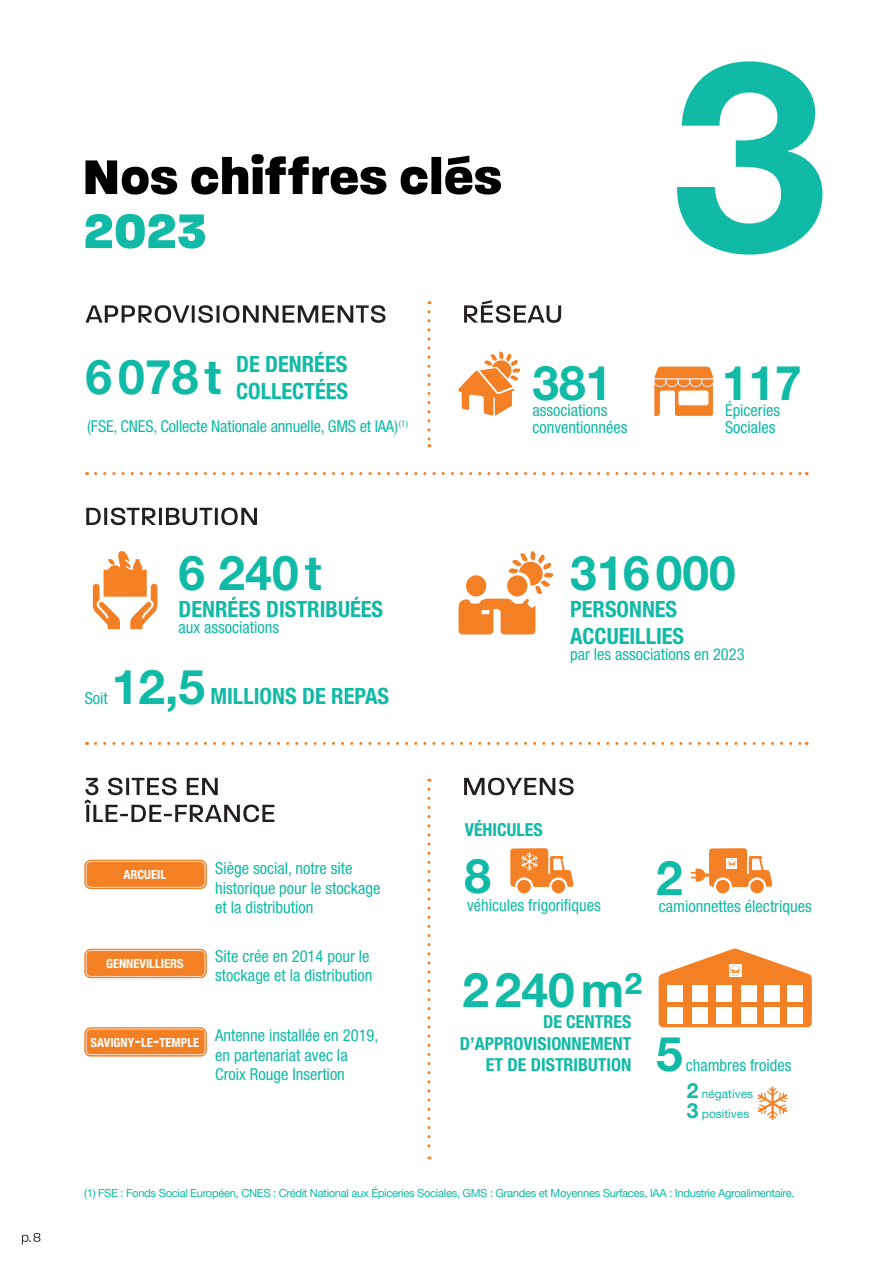
<style>
.page{position:relative;width:893px;height:1263px;background:#fff}
.page>*{position:absolute;margin:0;border:0;box-sizing:border-box;transform-origin:0 0}
.t1{font:700 265.35px "Helvetica Neue LT Pro";color:#11baa6;scale:1.05 1}
.t2{font:700 48px "Helvetica Neue LT Pro";color:#11baa6}
.t3{font:700 47.85px "Helvetica Neue LT Pro";color:#11baa6}
.t4{font:700 condensed 22.5px/26.8px "Helvetica Neue LT Pro";color:#11baa6}
.t5{font:700 condensed 18px/21.6px "Helvetica Neue LT Pro";color:#11baa6;text-align:right}
.t6{font:condensed 16.5px/19.5px "Helvetica Neue LT Pro";color:#11baa6}
.t7{font:700 condensed 12.6px "Helvetica Neue LT Pro";color:#fff}
.t8{font:12px/19.5px "Helvetica Neue LT Pro";color:#11baa6}
.t9{font:11.25px "Helvetica Neue LT Pro";letter-spacing:-.03em;color:#11baa6}
.s1{font-stretch:normal;font-size:48px}
.s2{font-size:18px}
.s3{font-weight:700;font-size:21px}
</style>
<div class="page">
<svg style="left:85px;top:154px;width:416px;height:41px"></svg>
<svg style="left:85px;top:214px;width:120px;height:35px"></svg>
<svg style="left:96px;top:472px;width:711px;height:3px"></svg>
<svg style="left:96px;top:742px;width:711px;height:3px"></svg>
<svg style="left:85px;top:778px;width:189px;height:44px"></svg>
<svg style="left:85px;top:305px;width:300px;height:18px"></svg>
<svg style="left:464px;top:300px;width:97px;height:23px"></svg>
<svg style="left:458px;top:351px;width:63px;height:65px"></svg>
<svg style="left:653px;top:367px;width:61px;height:49px"></svg>
<svg style="left:427px;top:312px;width:3px;height:135px"></svg>
<svg style="left:86px;top:508px;width:171px;height:17px"></svg>
<svg style="left:93px;top:551px;width:64px;height:78px"></svg>
<svg style="left:458px;top:551px;width:96px;height:83px"></svg>
<div style="left:466px;top:575px;width:20px;height:21px;background:#f48026;border-radius:50%"></div>
<div style="left:507px;top:575px;width:20px;height:21px;background:#f48026;border-radius:50%"></div>
<svg style="left:464px;top:778px;width:110px;height:17px"></svg>
<div style="left:552px;top:880px;width:13px;height:13px;background:#f48026;border-radius:50%"></div>
<div style="left:517px;top:880px;width:14px;height:13px;background:#f48026;border-radius:50%"></div>
<svg style="left:510px;top:848px;width:63px;height:39px"></svg>
<div style="left:716px;top:880px;width:14px;height:13px;background:#f48026;border-radius:50%"></div>
<div style="left:750px;top:880px;width:14px;height:13px;background:#f48026;border-radius:50%"></div>
<svg style="left:691px;top:848px;width:81px;height:39px"></svg>
<svg style="left:427px;top:789px;width:3px;height:370px"></svg>
<svg style="left:659px;top:949px;width:153px;height:78px"></svg>
<div style="left:741px;top:1007px;width:16px;height:16px;background:#fff"></div>
<div style="left:741px;top:985px;width:16px;height:17px;background:#fff"></div>
<div style="left:717px;top:1007px;width:15px;height:16px;background:#fff"></div>
<div style="left:717px;top:985px;width:15px;height:17px;background:#fff"></div>
<div style="left:692px;top:1007px;width:15px;height:16px;background:#fff"></div>
<div style="left:692px;top:985px;width:15px;height:17px;background:#fff"></div>
<div style="left:668px;top:1007px;width:15px;height:16px;background:#fff"></div>
<div style="left:668px;top:985px;width:15px;height:17px;background:#fff"></div>
<div style="left:765px;top:1007px;width:15px;height:16px;background:#fff"></div>
<div style="left:765px;top:985px;width:15px;height:17px;background:#fff"></div>
<div style="left:787px;top:1007px;width:16px;height:16px;background:#fff"></div>
<div style="left:787px;top:985px;width:16px;height:17px;background:#fff"></div>
<div style="left:87px;top:951px;width:118px;height:25px;background:#f48026;border-radius:4px"></div>
<div style="left:84px;top:949px;width:123px;height:29px;border:1px solid #f48026;border-radius:6px"></div>
<div style="left:87px;top:952px;width:117px;height:23px;border:1px solid #f48026;border-radius:3px"></div>
<div style="left:87px;top:862px;width:118px;height:25px;background:#f48026;border-radius:4px"></div>
<div style="left:84px;top:860px;width:123px;height:29px;border:1px solid #f48026;border-radius:6px"></div>
<div style="left:87px;top:863px;width:117px;height:23px;border:1px solid #f48026;border-radius:3px"></div>
<div style="left:87px;top:1029px;width:118px;height:25px;background:#f48026;border-radius:4px"></div>
<div style="left:84px;top:1027px;width:123px;height:29px;border:1px solid #f48026;border-radius:6px"></div>
<div style="left:87px;top:1030px;width:117px;height:23px;border:1px solid #f48026;border-radius:3px"></div>
<svg style="left:758px;top:1086px;width:29px;height:34px"></svg>
<svg style="left:22px;top:1233px;width:18px;height:11px"></svg>
<h2 class="t2" style="left:86px;top:346px;width:137px">6078t</h2>
<h3 class="t4" style="left:236px;top:351px;width:114px">DE DENRÉES<br>COLLECTÉES</h3>
<p class="t6" style="left:87px;top:417px;width:322px">(FSE, CNES, Collecte Nationale annuelle, GMS et IAA)<sup>(1)</sup></p>
<h2 class="t2" style="left:179px;top:543px;width:144px">6 240t</h2>
<h3 class="t4" style="left:179px;top:595px;width:206px">DENRÉES DISTRIBUÉES</h3>
<p class="t6" style="left:179px;top:617px;width:102px">aux associations</p>
<h3 class="t4" style="left:112px;top:683px;width:279px"><span class="s1">12,5</span> MILLIONS DE REPAS</h3>
<p class="t6" style="left:85px;top:688px;width:25px">Soit</p>
<p class="t7" style="left:124px;top:867px;width:44px">ARCUEIL</p>
<p class="t7" style="left:106px;top:956px;width:79px">GENNEVILLIERS</p>
<p class="t6" style="left:215px;top:858px;width:167px">Siège social, notre site historique pour le stockage et la distribution</p>
<p class="t6" style="left:215px;top:946px;width:159px">Site crée en 2014 pour le stockage et la distribution</p>
<p class="t7" style="left:91px;top:1035px;width:110px">SAVIGNY<span class="s2">-</span>LE<span class="s2">-</span>TEMPLE</p>
<p class="t6" style="left:215px;top:1025px;width:165px">Antenne installée en 2019, en partenariat avec la<br>Croix Rouge Insertion</p>
<h3 class="t3" style="left:532px;top:352px;width:81px">381</h3>
<p class="t6" style="left:532px;top:402px;width:96px;line-height:16.5px">associations conventionnées</p>
<h1 class="t1" style="left:672px;top:-11px;width:150px">3</h1>
<h3 class="t3" style="left:722px;top:352px;width:81px">117</h3>
<p class="t6" style="left:725px;top:402px;width:57px;line-height:16.5px">Épiceries<br>Sociales</p>
<h3 class="t3" style="left:570px;top:543px;width:167px">316000</h3>
<h3 class="t4" style="left:570px;top:596px;width:116px">PERSONNES<br>ACCUEILLIES</h3>
<p class="t6" style="left:570px;top:644px;width:176px">par les associations en 2023</p>
<p class="t5" style="left:465px;top:819px;width:80px">VÉHICULES</p>
<h3 class="t3" style="left:464px;top:846px;width:28px">8</h3>
<p class="t6" style="left:467px;top:895px;width:135px">véhicules frigorifiques</p>
<h3 class="t3" style="left:656px;top:848px;width:28px">2</h3>
<p class="t6" style="left:659px;top:897px;width:155px">camionnettes électriques</p>
<h3 class="t3" style="left:462px;top:959px;width:182px">2240m²</h3>
<p class="t5" style="left:460px;top:1011px;width:173px">DE CENTRES<br>D’APPROVISIONNEMENT<br>ET DE DISTRIBUTION</p>
<h3 class="t3" style="left:656px;top:1024px;width:28px">5</h3>
<p class="t6" style="left:686px;top:1055px;width:107px">chambres froides</p>
<p class="t8" style="left:687px;top:1084px;width:68px"><span class="s3">2</span> négatives<br><span class="s3">3</span> positives</p>
<p class="t9" style="left:84px;top:1186px;width:712px">(1) FSE : Fonds Social Européen, CNES : Crédit National aux Épiceries Sociales, GMS : Grandes et Moyennes Surfaces, IAA : Industrie Agroalimentaire.</p>
</div>
